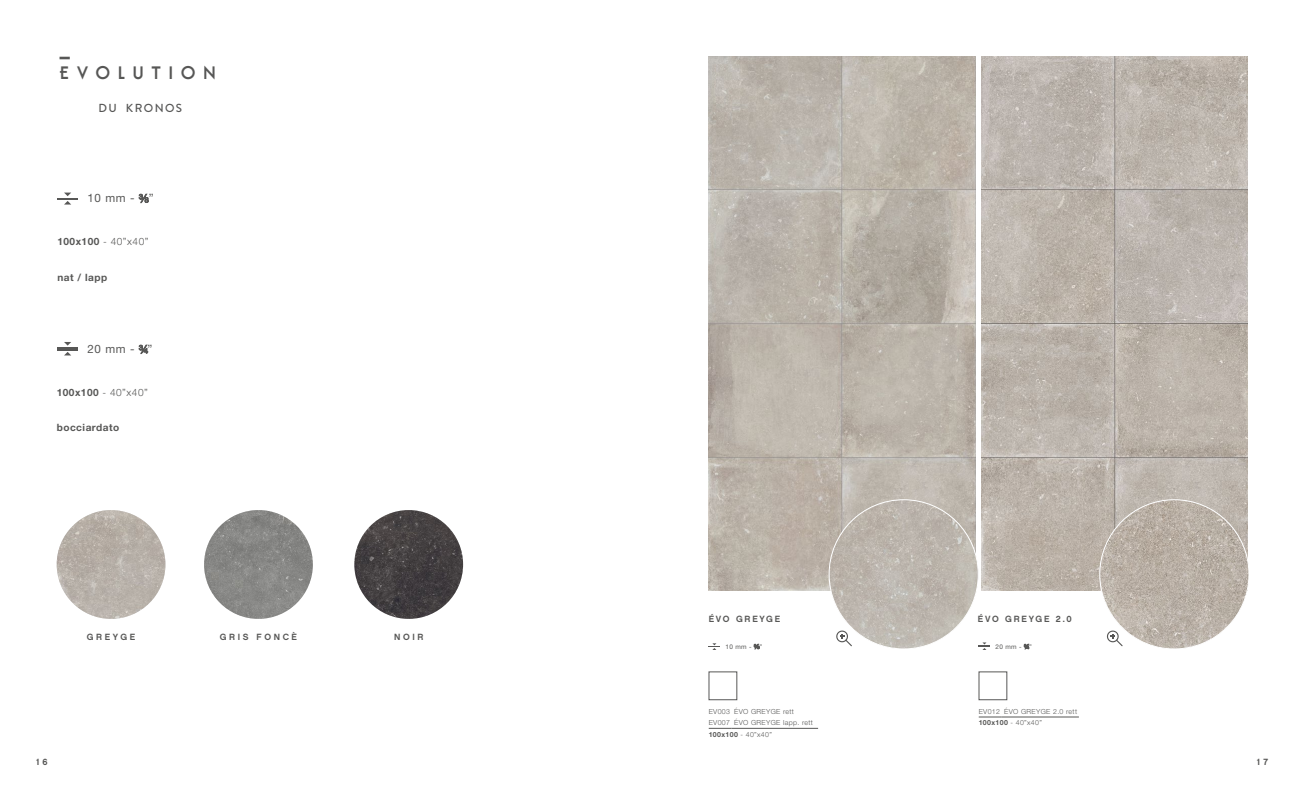
<style>
.page{position:relative;width:1304px;height:794px;background:#fff}
.page>*{position:absolute;margin:0;border:0;box-sizing:border-box;transform-origin:0 0}
.t1{font:700 17.1px "Belgrad";letter-spacing:.42em;color:#575756}
.t2{font:500 11.7px "Brandon Grotesque";letter-spacing:.12em;color:#575756}
.t3{font:11.5px "Helvetica Neue LT Std";color:#575756}
.t4{font:300 10.1px "Helvetica Neue LT Std";letter-spacing:.05em;color:#575756}
.t5{font:700 10.1px "Helvetica Neue LT Std";letter-spacing:.05em;color:#575756}
.t6{font:9px "Chalet New York Nineteen Sixty";letter-spacing:.2em;color:#575756}
.t7{font:9px "Chalet New York Nineteen Sixty";letter-spacing:.235em;color:#575756}
.t8{font:9px "Chalet New York Nineteen Sixty";letter-spacing:.29em;color:#575756}
.t9{font:300 7px/11.4px "Helvetica Neue LT Std";letter-spacing:.05em;color:#575756}
.t10{font:6.4px "Helvetica Neue LT Std";color:#575756}
.s1{font-family:"Sans Fractions"}
.s2{font-weight:700}
</style>
<div class="page">
<img style="left:57px;top:510px;width:108px;height:109px;border-radius:54px">
<img style="left:204px;top:510px;width:109px;height:109px;border-radius:54px">
<img style="left:354px;top:510px;width:109px;height:109px;border-radius:54px">
<svg style="left:57px;top:193px;width:21px;height:11px"></svg>
<hr style="left:57px;top:347px;width:21px;height:3px;background:#575756">
<svg style="left:64px;top:342px;width:7px;height:3px"></svg>
<svg style="left:64px;top:352px;width:7px;height:3px"></svg>
<svg style="left:709px;top:643px;width:11px;height:7px"></svg>
<svg style="left:709px;top:728px;width:22px;height:1px"></svg>
<hr style="left:731px;top:728px;width:87px;height:1px;background:#575756">
<div style="left:709px;top:671px;width:28px;height:29px;border:1px solid #575756"></div>
<svg style="left:979px;top:717px;width:22px;height:1px"></svg>
<hr style="left:1001px;top:717px;width:78px;height:1px;background:#575756">
<div style="left:979px;top:671px;width:28px;height:29px;border:1px solid #575756"></div>
<svg style="left:979px;top:642px;width:11px;height:8px"></svg>
<img style="left:709px;top:57px;width:266px;height:533px">
<img style="left:981px;top:57px;width:266px;height:533px">
<img style="left:829px;top:500px;width:149px;height:149px;border-radius:75px">
<svg style="left:836px;top:630px;width:16px;height:16px"></svg>
<img style="left:1100px;top:500px;width:149px;height:149px;border-radius:75px">
<svg style="left:1107px;top:630px;width:16px;height:16px"></svg>
<svg style="left:60px;top:57px;width:10px;height:2px"></svg>
<h1 class="t1" style="left:60px;top:64px;width:159px">EVOLUTION</h1>
<h2 class="t2" style="left:98px;top:100px;width:85px">DU KRONOS</h2>
<h3 class="t3" style="left:88px;top:191px;width:67px">10 mm - <span class="s1">A</span>”</h3>
<h3 class="t4" style="left:57px;top:235px;width:93px"><span class="s2">100x100</span> - 40”x40”</h3>
<h3 class="t5" style="left:57px;top:271px;width:51px">nat / lapp</h3>
<h3 class="t3" style="left:88px;top:342px;width:66px">20 mm - <span class="s1">W</span>”</h3>
<h3 class="t4" style="left:57px;top:386px;width:93px"><span class="s2">100x100</span> - 40”x40”</h3>
<h3 class="t5" style="left:57px;top:421px;width:64px">bocciardato</h3>
<p class="t7" style="left:87px;top:631px;width:50px">GREYGE</p>
<p class="t8" style="left:220px;top:631px;width:79px">GRIS FONCÈ</p>
<p class="t7" style="left:394px;top:631px;width:31px">NOIR</p>
<p class="t6" style="left:709px;top:613px;width:73px">ÉVO GREYGE</p>
<p class="t6" style="left:978px;top:613px;width:95px">ÉVO GREYGE 2.0</p>
<p class="t10" style="left:725px;top:642px;width:38px">10 mm - <span class="s1">A</span>”</p>
<p class="t10" style="left:996px;top:642px;width:38px">20 mm - <span class="s1">W</span>”</p>
<p class="t9" style="left:709px;top:705px;width:106px">EV003 ÉVO GREYGE rett<br>EV007 ÉVO GREYGE lapp. rett<br><span class="s2">100x100</span> - 40”x40”</p>
<p class="t9" style="left:979px;top:705px;width:100px">EV012 ÉVO GREYGE 2.0 rett<br><span class="s2">100x100</span> - 40”x40”</p>
<p class="t7" style="left:36px;top:756px;width:13px">1 6</p>
<p class="t7" style="left:1257px;top:756px;width:13px">1 7</p>
</div>
